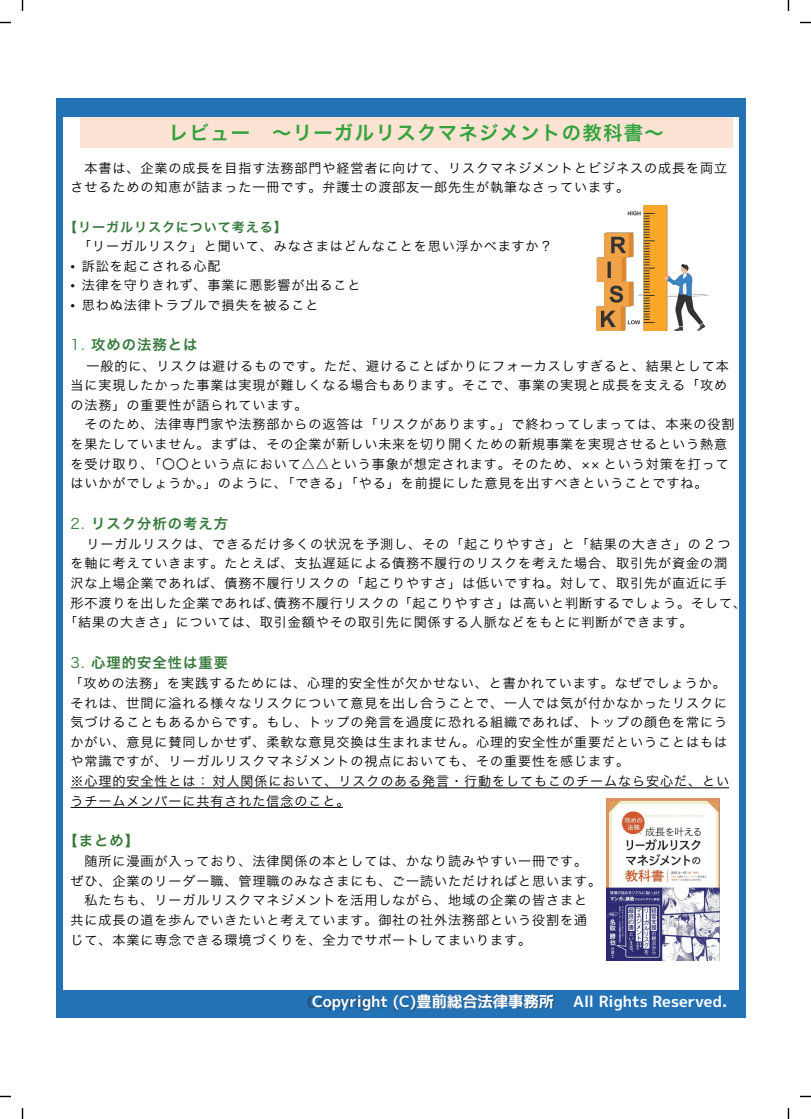
<style>
.page{position:relative;width:811px;height:1119px;background:#fff}
.page>*{position:absolute;margin:0;border:0;box-sizing:border-box;transform-origin:0 0}
.t1{font:19.25px "Hira Kaku Pro N W6";letter-spacing:.07em;color:#33a33c}
.t2{font:15.25px "mplus 1 p bold";color:#fff}
.t3{font:14.25px "Hira Kaku Pro N W6";letter-spacing:.07em;color:#387a3d}
.t4{font:13px/19.6px "Hira Kaku Pro N W3";letter-spacing:.07em;color:#000}
.t5{font:13px "Hira Kaku Pro N W6";letter-spacing:.07em;color:#387a3d}
.s1{font-family:"Times New Roman"}
.s2{font-family:"Hira Kaku Pro N W3"}
</style>
<div class="page">
<svg style="left:787px;top:0;width:2px;height:11px"></svg>
<svg style="left:787px;top:1108px;width:2px;height:11px"></svg>
<svg style="left:0;top:1095px;width:11px;height:2px"></svg>
<svg style="left:800px;top:1095px;width:10px;height:2px"></svg>
<div style="left:57px;top:99px;width:688px;height:18px;background:#2372b6"></div>
<div style="left:57px;top:99px;width:6px;height:918px;background:#2372b6"></div>
<div style="left:739px;top:99px;width:6px;height:918px;background:#2372b6"></div>
<div style="left:57px;top:990px;width:688px;height:27px;background:#2372b6"></div>
<img style="left:297px;top:995px;width:109px;height:23px">
<img style="left:406px;top:994px;width:159px;height:24px">
<div style="left:80px;top:118px;width:652px;height:30px;background:#fce3d3"></div>
<hr style="left:71px;top:787px;width:657px;height:1px;background:#000">
<hr style="left:71px;top:807px;width:272px;height:1px;background:#000">
<img style="left:606px;top:798px;width:113px;height:162px">
<img style="left:596px;top:205px;width:111px;height:125px">
<h1 class="t1" style="left:169px;top:115px;width:496px">レビュー　～リーガルリスクマネジメントの教科書～</h1>
<p class="t4" style="left:71px;top:157px;width:657px">　本書は、企業の成長を目指す法務部門や経営者に向けて、リスクマネジメントとビジネスの成長を両立させるための知恵が詰まった一冊です。弁護士の渡部友一郎先生が執筆なさっています。</p>
<p class="t5" style="left:64px;top:215px;width:224px">【リーガルリスクについて考える】</p>
<p class="t4" style="left:71px;top:235px;width:483px">　「リーガルリスク」と聞いて、みなさまはどんなことを思い浮かべますか？</p>
<p class="t4" style="left:71px;top:255px;width:151px"><span class="s1">•</span> 訴訟を起こされる心配</p>
<p class="t4" style="left:71px;top:275px;width:291px"><span class="s1">•</span> 法律を守りきれず、事業に悪影響が出ること</p>
<p class="t4" style="left:71px;top:294px;width:249px"><span class="s1">•</span> 思わぬ法律トラブルで損失を被ること</p>
<p class="t3" style="left:71px;top:332px;width:128px"><span class="s2">1.</span> 攻めの法務とは</p>
<p class="t4" style="left:71px;top:355px;width:665px;text-indent:16px">一般的に、リスクは避けるものです。ただ、避けることばかりにフォーカスしすぎると、結果として本当に実現したかった事業は実現が難しくなる場合もあります。そこで、事業の実現と成長を支える「攻めの法務」の重要性が語られています。<br>　そのため、法律専門家や法務部からの返答は「リスクがあります。」で終わってしまっては、本来の役割を果たしていません。まずは、その企業が新しい未来を切り開くための新規事業を実現させるという熱意を受け取り、「〇〇という点において△△という事象が想定されます。そのため、×× という対策を打ってはいかがでしょうか。」のように、「できる」「やる」を前提にした意見を出すべきということですね。</p>
<p class="t3" style="left:71px;top:510px;width:159px"><span class="s2">2.</span> リスク分析の考え方</p>
<p class="t4" style="left:86px;top:533px;width:645px">リーガルリスクは、できるだけ多くの状況を予測し、その「起こりやすさ」と「結果の大きさ」の 2 つ</p>
<p class="t4" style="left:71px;top:553px;width:657px">を軸に考えていきます。たとえば、支払遅延による債務不履行のリスクを考えた場合、取引先が資金の潤</p>
<p class="t4" style="left:71px;top:572px;width:657px">沢な上場企業であれば、債務不履行リスクの「起こりやすさ」は低いですね。対して、取引先が直近に手</p>
<p class="t4" style="left:71px;top:592px;width:676px">形不渡りを出した企業であれば、債務不履行リスクの「起こりやすさ」は高いと判断するでしょう。そして、</p>
<p class="t4" style="left:64px;top:611px;width:629px">「結果の大きさ」については、取引金額やその取引先に関係する人脈などをもとに判断ができます。</p>
<p class="t3" style="left:71px;top:649px;width:159px"><span class="s2">3.</span> 心理的安全性は重要</p>
<p class="t4" style="left:69px;top:672px;width:661px">「攻めの法務」を実践するためには、心理的安全性が欠かせない、と書かれています。なぜでしょうか。それは、世間に溢れる様々なリスクについて意見を出し合うことで、一人では気が付かなかったリスクに気づけることもあるからです。もし、トップの発言を過度に恐れる組織であれば、トップの顔色を常にうかがい、意見に賛同しかせず、柔軟な意見交換は生まれません。心理的安全性が重要だということはもはや常識ですが、リーガルリスクマネジメントの視点においても、その重要性を感じます。<br>※心理的安全性とは：対人関係において、リスクのある発言・行動をしてもこのチームなら安心だ、というチームメンバーに共有された信念のこと。</p>
<p class="t3" style="left:63px;top:827px;width:77px">【まとめ】</p>
<p class="t4" style="left:71px;top:850px;width:532px">　随所に漫画が入っており、法律関係の本としては、かなり読みやすい一冊です。ぜひ、企業のリーダー職、管理職のみなさまにも、ご一読いただければと思います。　私たちも、リーガルリスクマネジメントを活用しながら、地域の企業の皆さまと共に成長の道を歩んでいきたいと考えています。御社の社外法務部という役割を通じて、本業に専念できる環境づくりを、全力でサポートしてまいります。</p>
<p class="t2" style="left:312px;top:991px;width:416px">Copyright (C)豊前総合法律事務所 All Rights Reserved.</p>
</div>
